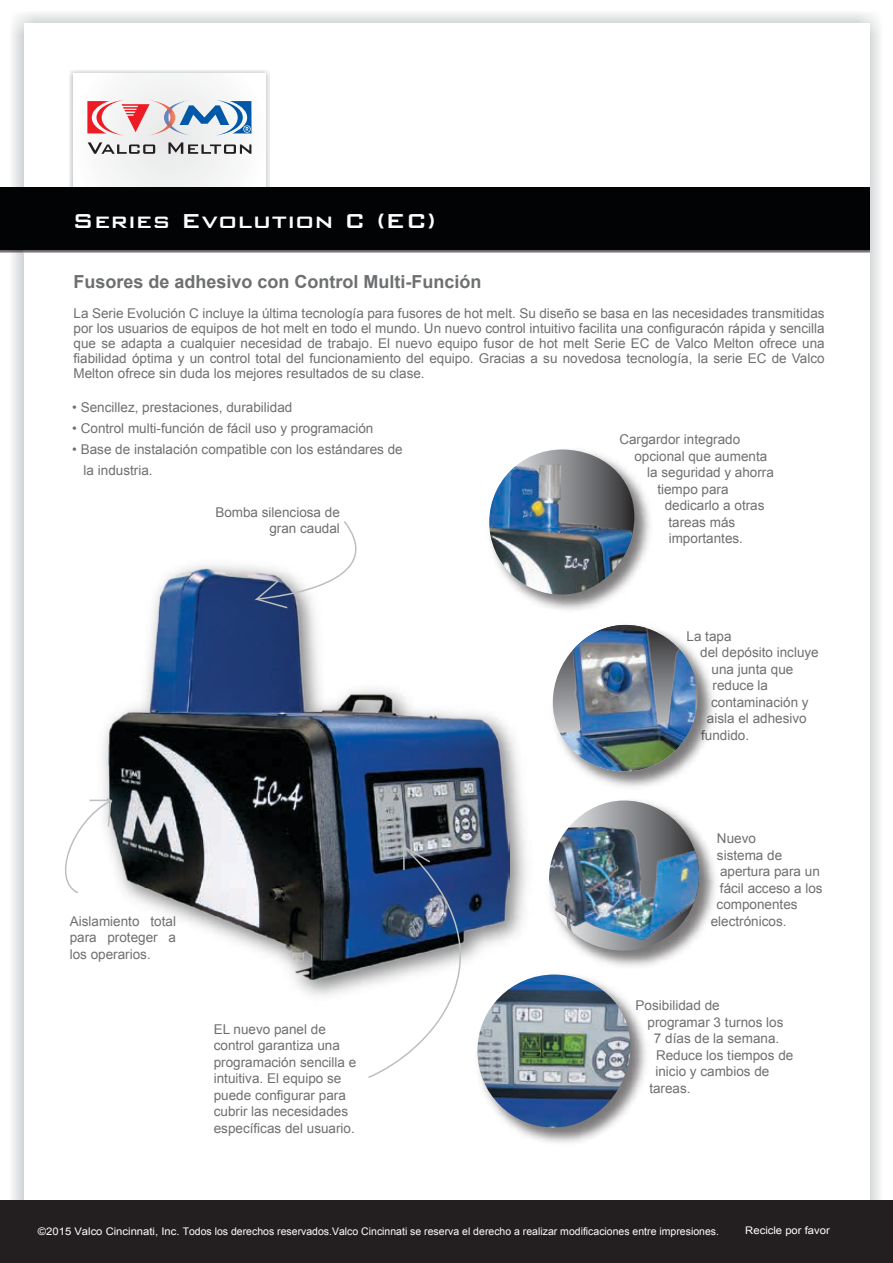
<style>
.page{position:relative;width:893px;height:1263px;background:#fff}
.page>*{position:absolute;margin:0;border:0;box-sizing:border-box;transform-origin:0 0}
.t1{font:500 27px "Bank Gothic BT";color:#fff}
.t2{font:700 18px "Arial";color:#6d6f71}
.t3{font:13.5px/16.5px "Arial";color:#6d6f71;text-align:justify}
.t4{font:10.5px "Arial";color:#fff;scale:1.07 1}
</style>
<div class="page">
<img style="left:11px;top:13px;width:869px;height:1187px">
<div style="left:24px;top:24px;width:845px;height:1210px;background:#fff"></div>
<img style="left:70px;top:70px;width:199px;height:117px">
<div style="left:74px;top:73px;width:191px;height:132px;background:#f5f6f6"></div>
<img style="left:0;top:250px;width:869px;height:2px">
<div style="left:0;top:187px;width:869px;height:63px;background:#020304"></div>
<img style="left:175px;top:102px;width:5px;height:34px">
<img style="left:150px;top:100px;width:25px;height:36px">
<svg style="left:88px;top:142px;width:163px;height:12px"></svg>
<svg style="left:87px;top:100px;width:63px;height:36px"></svg>
<svg style="left:180px;top:100px;width:72px;height:36px"></svg>
<div style="left:0;top:1200px;width:893px;height:63px;background:#231f20"></div>
<img style="left:570px;top:838px;width:145px;height:128px">
<svg style="left:549px;top:800px;width:150px;height:150px"></svg>
<img style="left:549px;top:838px;width:150px;height:102px">
<img style="left:538px;top:450px;width:112px;height:157px">
<svg style="left:489px;top:449px;width:145px;height:146px"></svg>
<img style="left:489px;top:463px;width:145px;height:132px">
<img style="left:481px;top:974px;width:165px;height:169px">
<img style="left:477px;top:974px;width:153px;height:153px;border-radius:75px">
<img style="left:103px;top:552px;width:435px;height:458px">
<img style="left:108px;top:569px;width:401px;height:411px">
<svg style="left:252px;top:521px;width:126px;height:88px"></svg>
<svg style="left:65px;top:797px;width:48px;height:98px"></svg>
<svg style="left:367px;top:843px;width:155px;height:236px"></svg>
<img style="left:548px;top:590px;width:166px;height:248px">
<img style="left:557px;top:625px;width:138px;height:146px">
<h1 class="t1" style="left:72px;top:206px;width:365px">Series Evolution C (EC)</h1>
<h2 class="t2" style="left:74px;top:269px;width:410px">Fusores de adhesivo con Control Multi-Función</h2>
<p class="t3" style="left:74px;top:306px;width:753px;line-height:15px">La Serie Evolución C incluye la última tecnología para fusores de hot melt. Su diseño se basa en las necesidades transmitidas por los usuarios de equipos de hot melt en todo el mundo. Un nuevo control intuitivo facilita una configuracón rápida y sencilla que se adapta a cualquier necesidad de trabajo. El nuevo equipo fusor de hot melt Serie EC de Valco Melton ofrece una fiabilidad óptima y un control total del funcionamiento del equipo. Gracias a su novedosa tecnología, la serie EC de Valco Melton ofrece sin duda los mejores resultados de su clase.</p>
<p class="t3" style="left:72px;top:399px;width:222px">• Sencillez, prestaciones, durabilidad</p>
<p class="t3" style="left:72px;top:420px;width:303px">• Control multi-función de fácil uso y programación</p>
<p class="t3" style="left:84px;top:439px;width:321px;line-height:21px;text-indent:-11px">• Base de instalación compatible con los estándares de la industria.</p>
<p class="t3" style="left:215px;top:505px;width:126px;line-height:15.6px;text-align:right">Bomba silenciosa de gran caudal</p>
<p class="t3" style="left:70px;top:913px;width:108px">Aislamiento total para proteger a los operarios.</p>
<p class="t3" style="left:214px;top:1021px;width:144px;text-align:left">EL nuevo panel de control garantiza una programación sencilla e intuitiva. El equipo se puede configurar para cubrir las necesidades específicas del usuario.</p>
<p class="t3" style="left:619px;top:431px;width:122px">Cargardor integrado</p>
<p class="t3" style="left:634px;top:448px;width:134px">opcional que aumenta</p>
<p class="t3" style="left:647px;top:464px;width:128px">la seguridad y ahorra</p>
<p class="t3" style="left:657px;top:481px;width:73px">tiempo para</p>
<p class="t3" style="left:665px;top:497px;width:101px">dedicarlo a otras</p>
<p class="t3" style="left:668px;top:514px;width:68px">tareas más</p>
<p class="t3" style="left:669px;top:530px;width:76px">importantes.</p>
<p class="t3" style="left:686px;top:628px;width:47px">La tapa</p>
<p class="t3" style="left:700px;top:644px;width:120px">del depósito incluye</p>
<p class="t3" style="left:711px;top:661px;width:83px">una junta que</p>
<p class="t3" style="left:713px;top:677px;width:57px">reduce la</p>
<p class="t3" style="left:711px;top:694px;width:99px">contaminación y</p>
<p class="t3" style="left:707px;top:710px;width:101px">aisla el adhesivo</p>
<p class="t3" style="left:701px;top:727px;width:50px">fundido.</p>
<p class="t3" style="left:717px;top:830px;width:41px">Nuevo</p>
<p class="t3" style="left:717px;top:847px;width:67px">sistema de</p>
<p class="t3" style="left:720px;top:863px;width:101px">apertura para un</p>
<p class="t3" style="left:720px;top:880px;width:104px">fácil acceso a los</p>
<p class="t3" style="left:717px;top:896px;width:83px">componentes</p>
<p class="t3" style="left:711px;top:913px;width:77px">electrónicos.</p>
<p class="t3" style="left:636px;top:997px;width:86px">Posibilidad de</p>
<p class="t3" style="left:648px;top:1014px;width:137px">programar 3 turnos los</p>
<p class="t3" style="left:654px;top:1030px;width:127px">7 días de la semana.</p>
<p class="t3" style="left:656px;top:1047px;width:139px">Reduce los tiempos de</p>
<p class="t3" style="left:655px;top:1063px;width:116px">inicio y cambios de</p>
<p class="t3" style="left:649px;top:1080px;width:43px">tareas.</p>
<p class="t4" style="left:38px;top:1224px;width:638px">©2015 Valco Cincinnati, Inc. Todos los derechos reservados.Valco Cincinnati se reserva el derecho a realizar modificaciones entre impresiones.</p>
<p class="t4" style="left:745px;top:1223px;width:80px">Recicle por favor</p>
</div>
